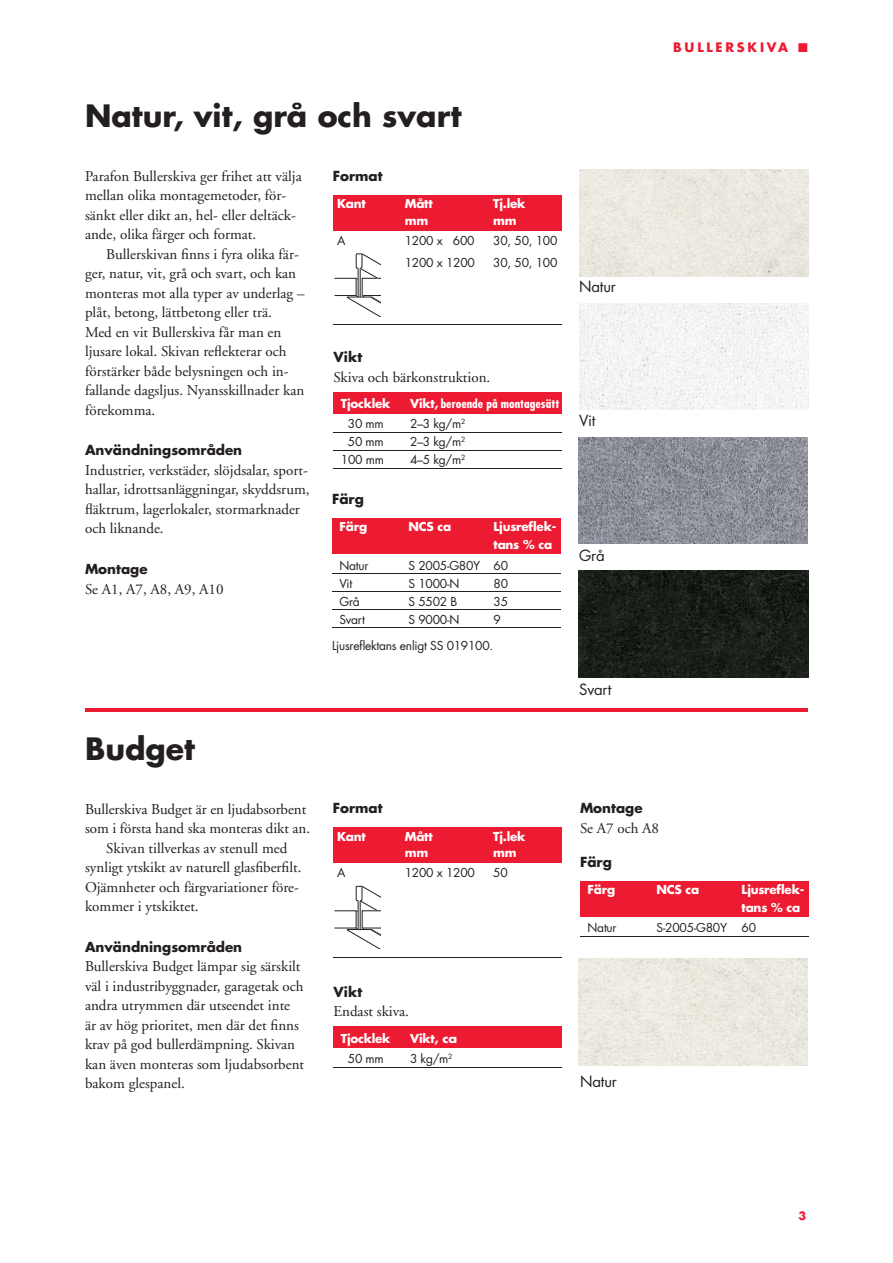
<style>
.page{position:relative;width:893px;height:1263px;background:#fff}
.page>*{position:absolute;margin:0;border:0;box-sizing:border-box;transform-origin:0 0}
.t1{font:700 30px "Futura";color:#231f20}
.t2{font:15px/19.5px "Adobe Garamond";color:#231f20}
.t3{font:15px "Futura";letter-spacing:-.01em;color:#231f20}
.t4{font:700 13.5px "Futura";color:#231f20}
.t5{font:700 12.75px "Futura";letter-spacing:.22em;color:#ed1b32}
.t6{font:12px "Futura";letter-spacing:-.02em;color:#231f20}
.t7{font:700 12px/18px "Futura";letter-spacing:-.02em;color:#fff}
.t8{font:700 condensed 12px "Futura";color:#fff;scale:1.08 1}
.t9{font:700 11.25px "Futura";color:#ed1b32}
.s1{font-stretch:normal}
</style>
<div class="page">
<div style="left:332px;top:519px;width:229px;height:35px;background:#ed1b32"></div>
<img style="left:579px;top:571px;width:229px;height:107px">
<div style="left:333px;top:195px;width:229px;height:35px;background:#ed1b32"></div>
<div style="left:333px;top:392px;width:229px;height:21px;background:#ed1b32"></div>
<hr style="left:333px;top:432px;width:229px;height:1px;background:#231f20">
<hr style="left:333px;top:450px;width:229px;height:1px;background:#231f20">
<hr style="left:333px;top:468px;width:229px;height:1px;background:#231f20">
<hr style="left:333px;top:324px;width:229px;height:1px;background:#231f20">
<div style="left:334px;top:278px;width:22px;height:18px;border:1px solid #231f20"></div>
<svg style="left:347px;top:253px;width:34px;height:63px"></svg>
<div style="left:579px;top:170px;width:229px;height:106px;background:#ebe8df"></div>
<img style="left:579px;top:303px;width:229px;height:107px">
<hr style="left:332px;top:574px;width:229px;height:1px;background:#231f20">
<hr style="left:332px;top:592px;width:229px;height:1px;background:#231f20">
<hr style="left:332px;top:610px;width:229px;height:1px;background:#231f20">
<hr style="left:332px;top:628px;width:229px;height:1px;background:#231f20">
<hr style="left:85px;top:709px;width:723px;height:3px;background:#ed1b32">
<div style="left:580px;top:881px;width:229px;height:35px;background:#ed1b32"></div>
<div style="left:333px;top:827px;width:229px;height:36px;background:#ed1b32"></div>
<div style="left:333px;top:1027px;width:229px;height:21px;background:#ed1b32"></div>
<hr style="left:333px;top:1067px;width:229px;height:1px;background:#231f20">
<hr style="left:333px;top:957px;width:229px;height:1px;background:#231f20">
<svg style="left:347px;top:885px;width:34px;height:64px"></svg>
<hr style="left:580px;top:936px;width:229px;height:1px;background:#231f20">
<img style="left:579px;top:959px;width:229px;height:107px">
<img style="left:579px;top:437px;width:229px;height:107px">
<h1 class="t1" style="left:85px;top:98px;width:378px">Natur, vit, grå och svart</h1>
<p class="t2" style="left:85px;top:167px;width:218px">Parafon Bullerskiva ger frihet att välja mellan olika montagemetoder, för&shy;sänkt eller dikt an, hel- eller deltäck&shy;ande, olika färger och format.</p>
<p class="t2" style="left:85px;top:245px;width:221px;text-indent:21px">Bullerskivan finns i fyra olika fär&shy;ger, natur, vit, grå och svart, och kan monteras mot alla typer av underlag – plåt, betong, lättbetong eller trä.<br>Med en vit Bullerskiva får man en ljusare lokal. Skivan reflekterar och förstärker både belys ningen och in&shy;fallande dagsljus. Nyansskillnader kan förekomma.</p>
<p class="t4" style="left:85px;top:443px;width:159px">Användningsområden</p>
<p class="t2" style="left:85px;top:462px;width:226px">Industrier, verkstäder, slöjdsalar, sport&shy;hallar, idrottsanläggningar, skyddsrum, fläktrum, lagerlokaler, stormarknader och liknande.</p>
<p class="t4" style="left:85px;top:561px;width:64px">Montage</p>
<p class="t2" style="left:85px;top:580px;width:140px">Se A1, A7, A8, A9, A10</p>
<p class="t4" style="left:333px;top:168px;width:51px">Format</p>
<p class="t7" style="left:337px;top:195px;width:30px">Kant</p>
<p class="t7" style="left:405px;top:195px;width:29px">Mått</p>
<p class="t7" style="left:493px;top:195px;width:34px">Tj.lek</p>
<p class="t7" style="left:405px;top:211px;width:25px">mm</p>
<p class="t7" style="left:493px;top:211px;width:25px">mm</p>
<p class="t6" style="left:337px;top:233px;width:10px">A</p>
<p class="t6" style="left:405px;top:233px;width:71px">1200 x 600</p>
<p class="t6" style="left:493px;top:233px;width:66px">30, 50, 100</p>
<p class="t6" style="left:405px;top:255px;width:72px">1200 x 1200</p>
<p class="t6" style="left:493px;top:255px;width:66px">30, 50, 100</p>
<p class="t4" style="left:333px;top:349px;width:30px">Vikt</p>
<p class="t2" style="left:333px;top:368px;width:158px">Skiva och bärkonstruktion.</p>
<p class="t7" style="left:341px;top:395px;width:51px">Tjocklek</p>
<p class="t8" style="left:410px;top:398px;width:140px"><span class="s1">Vikt,</span> beroende på montagesätt</p>
<p class="t6" style="left:348px;top:417px;width:37px">30 mm</p>
<p class="t6" style="left:410px;top:417px;width:57px">2–3 kg/m<sup>2</sup></p>
<p class="t6" style="left:348px;top:435px;width:37px">50 mm</p>
<p class="t6" style="left:410px;top:435px;width:57px">2–3 kg/m<sup>2</sup></p>
<p class="t6" style="left:341px;top:453px;width:45px">100 mm</p>
<p class="t6" style="left:410px;top:453px;width:57px">4–5 kg/m<sup>2</sup></p>
<p class="t4" style="left:332px;top:491px;width:34px">Färg</p>
<p class="t7" style="left:339px;top:518px;width:29px">Färg</p>
<p class="t7" style="left:409px;top:518px;width:44px">NCS ca</p>
<p class="t7" style="left:494px;top:518px;width:64px">Ljusreflek&shy;tans % ca</p>
<p class="t6" style="left:339px;top:558px;width:31px">Natur</p>
<p class="t6" style="left:409px;top:558px;width:101px">S 2005-G80Y 60</p>
<p class="t6" style="left:339px;top:576px;width:14px">Vit</p>
<p class="t6" style="left:409px;top:576px;width:52px">S 1000-N</p>
<p class="t6" style="left:494px;top:576px;width:16px">80</p>
<p class="t6" style="left:339px;top:594px;width:22px">Grå</p>
<p class="t6" style="left:409px;top:594px;width:50px">S 5502 B</p>
<p class="t6" style="left:494px;top:594px;width:16px">35</p>
<p class="t6" style="left:339px;top:612px;width:27px">Svart</p>
<p class="t6" style="left:409px;top:612px;width:52px">S 9000-N</p>
<p class="t6" style="left:494px;top:612px;width:9px">9</p>
<p class="t6" style="left:332px;top:639px;width:163px">Ljusreflektans enligt SS 019100.</p>
<h1 class="t1" style="left:85px;top:731px;width:111px">Budget</h1>
<p class="t2" style="left:85px;top:800px;width:223px">Bullerskiva Budget är en ljudabsorbent</p>
<p class="t2" style="left:85px;top:820px;width:227px">som i första hand ska monteras dikt an.</p>
<p class="t2" style="left:106px;top:839px;width:183px">Skivan tillverkas av stenull med</p>
<p class="t2" style="left:85px;top:859px;width:218px">synligt ytskikt av naturell glasfiberfilt.</p>
<p class="t2" style="left:85px;top:878px;width:215px">Ojämnheter och färgvariationer före-</p>
<p class="t2" style="left:85px;top:898px;width:115px">kommer i ytskiktet.</p>
<p class="t4" style="left:85px;top:939px;width:159px">Användningsområden</p>
<p class="t2" style="left:85px;top:958px;width:221px">Bullerskiva Budget lämpar sig särskilt väl i industribyggnader, garagetak och andra utrymmen där utseendet inte är av hög prioritet, men där det finns krav på god bullerdämpning. Skivan kan även monteras som ljudabsorbent bakom glespanel.</p>
<p class="t4" style="left:333px;top:800px;width:51px">Format</p>
<p class="t7" style="left:337px;top:827px;width:30px">Kant</p>
<p class="t7" style="left:405px;top:827px;width:29px">Mått</p>
<p class="t7" style="left:493px;top:827px;width:34px">Tj.lek</p>
<p class="t7" style="left:405px;top:843px;width:25px">mm</p>
<p class="t7" style="left:493px;top:843px;width:25px">mm</p>
<p class="t6" style="left:337px;top:866px;width:10px">A</p>
<p class="t6" style="left:405px;top:866px;width:72px">1200 x 1200</p>
<p class="t6" style="left:493px;top:866px;width:16px">50</p>
<p class="t4" style="left:333px;top:984px;width:30px">Vikt</p>
<p class="t2" style="left:333px;top:1003px;width:77px">Endast skiva.</p>
<p class="t7" style="left:341px;top:1029px;width:51px">Tjocklek</p>
<p class="t7" style="left:410px;top:1029px;width:49px">Vikt, ca</p>
<p class="t6" style="left:348px;top:1051px;width:37px">50 mm</p>
<p class="t6" style="left:410px;top:1051px;width:44px">3 kg/m<sup>2</sup></p>
<p class="t5" style="left:673px;top:40px;width:136px">BULLERSKIVA ■</p>
<p class="t3" style="left:579px;top:278px;width:38px">Natur</p>
<p class="t3" style="left:579px;top:412px;width:18px">Vit</p>
<p class="t3" style="left:579px;top:546px;width:27px">Grå</p>
<p class="t3" style="left:579px;top:680px;width:34px">Svart</p>
<p class="t4" style="left:580px;top:800px;width:64px">Montage</p>
<p class="t2" style="left:580px;top:819px;width:81px">Se A7 och A8</p>
<p class="t4" style="left:580px;top:854px;width:34px">Färg</p>
<p class="t7" style="left:587px;top:880px;width:29px">Färg</p>
<p class="t7" style="left:657px;top:880px;width:44px">NCS ca</p>
<p class="t7" style="left:742px;top:880px;width:64px">Ljusreflek&shy;tans % ca</p>
<p class="t6" style="left:587px;top:921px;width:31px">Natur</p>
<p class="t6" style="left:657px;top:921px;width:101px">S-2005-G80Y 60</p>
<p class="t3" style="left:580px;top:1073px;width:38px">Natur</p>
<p class="t9" style="left:798px;top:1209px;width:9px">3</p>
</div>
